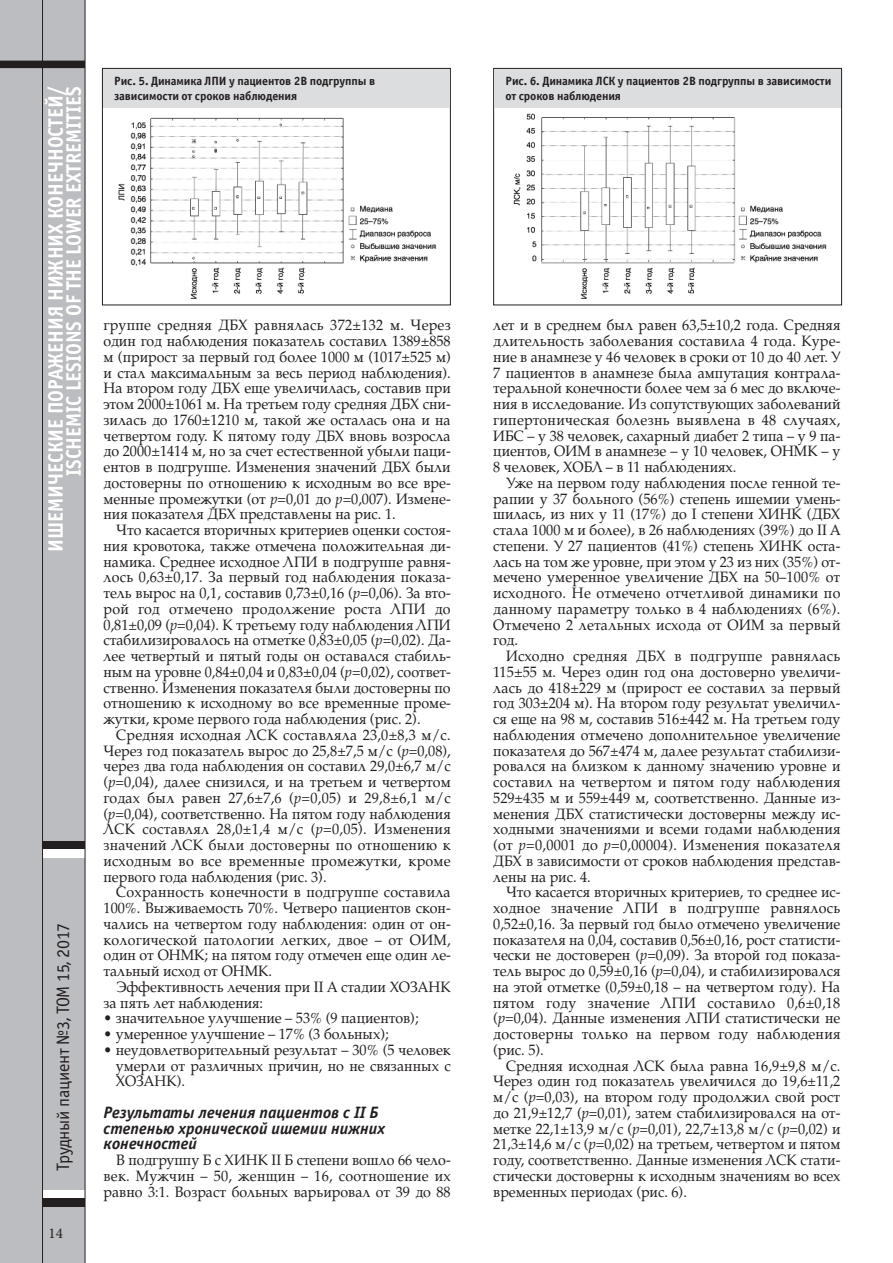
<style>
.page{position:relative;width:893px;height:1263px;background:#fff}
.page>*{position:absolute;margin:0;border:0;box-sizing:border-box;transform-origin:0 0}
.t1{font:700 21px/18px "Officina Sans C";color:#fff;text-align:right;scale:.95 1}
.t2{font:18px "Officina Sans C";letter-spacing:-.015em;color:#231f20}
.t3{font:italic 700 16.5px/15.8px "Officina Sans C";color:#231f20}
.t4{font:15px/15.8px "AG Palatial";color:#231f20;text-align:justify;scale:.95 1}
.t5{font:15px "Minion Pro";color:#231f20}
.t6{font:700 12px/15px "Officina Sans C";letter-spacing:-.01em;color:#231f20}
.s1{font-style:italic}
</style>
<div class="page">
<div style="left:0;top:0;width:85px;height:1263px;background:#bcbdc0"></div>
<div style="left:0;top:61px;width:85px;height:7px;background:#231f20"></div>
<div style="left:43px;top:841px;width:42px;height:8px;background:#231f20"></div>
<div style="left:43px;top:849px;width:42px;height:9px;background:#fff"></div>
<div style="left:43px;top:1190px;width:42px;height:8px;background:#fff"></div>
<div style="left:43px;top:1198px;width:42px;height:9px;background:#231f20"></div>
<hr style="left:42px;top:0;width:1px;height:1263px;background:#231f20">
<hr style="left:85px;top:0;width:1px;height:1263px;background:#231f20">
<img style="left:118px;top:117px;width:318px;height:182px">
<div style="left:102px;top:68px;width:349px;height:237px;border:1px solid #231f20"></div>
<div style="left:103px;top:69px;width:347px;height:39px;background:#dcdddf"></div>
<img style="left:513px;top:113px;width:314px;height:186px">
<div style="left:493px;top:68px;width:349px;height:237px;border:1px solid #231f20"></div>
<div style="left:494px;top:69px;width:347px;height:39px;background:#dcdddf"></div>
<h1 class="t1" style="left:47px;top:552px;width:491px;rotate:-90deg">ИШЕМИЧЕСКИЕ ПОРАЖЕНИЯ НИЖНИХ КОНЕЧНОСТЕЙ/<br>ISCHEMIC LESIONS OF THE LOWER EXTREMITIES</h1>
<p class="t2" style="left:52px;top:1170px;width:250px;rotate:-90deg">Трудный пациент №3, ТОМ 15, 2017</p>
<p class="t5" style="left:49px;top:1227px;width:16px">14</p>
<p class="t6" style="left:114px;top:73px;width:263px">Рис. 5. Динамика ЛПИ у пациентов 2В подгруппы в зависимости от сроков наблюдения</p>
<p class="t6" style="left:505px;top:73px;width:327px">Рис. 6. Динамика ЛСК у пациентов 2В подгруппы в зависимости от сроков наблюдения</p>
<p class="t4" style="left:104px;top:317px;width:367px">группе средняя ДБХ равнялась 372±132 м. Через один год наблюдения показатель составил 1389±858 м (прирост за первый год более 1000 м (1017±525 м) и стал максимальным за весь период наблюдения).<br>На втором году ДБХ еще увеличилась, составив при этом 2000±1061 м. На третьем году средняя ДБХ сни&shy;зилась до 1760±1210 м, такой же осталась она и на четвертом году. К пятому году ДБХ вновь возросла до 2000±1414 м, но за счет естественной убыли паци&shy;ентов в подгруппе. Изменения значений ДБХ были достоверны по отношению к исходным во все вре&shy;менные промежутки (от <span class="s1">р</span>=0,01 до <span class="s1">р</span>=0,007). Измене&shy;ния показателя ДБХ представлены на рис. 1.</p>
<p class="t4" style="left:104px;top:522px;width:367px;text-indent:13px">Что касается вторичных критериев оценки состоя&shy;ния кровотока, также отмечена положительная ди&shy;намика. Среднее исходное ЛПИ в подгруппе равня&shy;лось 0,63±0,17. За первый год наблюдения показа&shy;тель вырос на 0,1, составив 0,73±0,16 (<span class="s1">р</span>=0,06). За вто&shy;рой год отмечено продолжение роста ЛПИ до 0,81±0,09 (<span class="s1">р</span>=0,04). К третьему году наблюдения ЛПИ стабилизировалось на отметке 0,83±0,05 (<span class="s1">р</span>=0,02). Да&shy;лее четвертый и пятый годы он оставался стабиль&shy;ным на уровне 0,84±0,04 и 0,83±0,04 (<span class="s1">р</span>=0,02), соответ&shy;ственно. Изменения показателя были достоверны по отношению к исходному во все временные проме&shy;жутки, кроме первого года наблюдения (рис. 2).</p>
<p class="t4" style="left:104px;top:727px;width:367px;text-indent:13px">Средняя исходная ЛСК составляла 23,0±8,3 м/с.<br>Через год показатель вырос до 25,8±7,5 м/с (<span class="s1">р</span>=0,08), через два года наблюдения он составил 29,0±6,7 м/с (<span class="s1">р</span>=0,04), далее снизился, и на третьем и четвертом годах был равен 27,6±7,6 (<span class="s1">р</span>=0,05) и 29,8±6,1 м/с (<span class="s1">р</span>=0,04), соответственно. На пятом году наблюдения ЛСК составлял 28,0±1,4 м/с (<span class="s1">р</span>=0,05). Изменения значений ЛСК были достоверны по отношению к исходным во все временные промежутки, кроме первого года наблюдения (рис. 3).</p>
<p class="t4" style="left:104px;top:884px;width:367px;text-indent:13px">Сохранность конечности в подгруппе составила 100%. Выживаемость 70%. Четверо пациентов скон&shy;чались на четвертом году наблюдения: один от он&shy;кологической патологии легких, двое – от ОИМ, один от ОНМК; на пятом году отмечен еще один ле&shy;тальный исход от ОНМК.</p>
<p class="t4" style="left:104px;top:979px;width:367px;text-indent:13px">Эффективность лечения при II А стадии ХОЗАНК за пять лет наблюдения:</p>
<p class="t4" style="left:104px;top:1010px;width:333px">• значительное улучшение – 53% (9 пациентов);</p>
<p class="t4" style="left:104px;top:1026px;width:302px">• умеренное улучшение – 17% (3 больных);</p>
<p class="t4" style="left:116px;top:1042px;width:354px;text-indent:-12px">• неудовлетворительный результат – 30% (5 человек умерли от различных причин, но не связанных с ХОЗАНК).</p>
<p class="t3" style="left:104px;top:1104px;width:283px">Результаты лечения пациентов с II Б степенью хронической ишемии нижних конечностей</p>
<p class="t4" style="left:104px;top:1152px;width:367px;text-indent:13px">В подгруппу Б с ХИНК II Б степени вошло 66 чело&shy;век. Мужчин – 50, женщин – 16, соотношение их равно 3:1. Возраст больных варьировал от 39 до 88</p>
<p class="t4" style="left:493px;top:317px;width:367px">лет и в среднем был равен 63,5±10,2 года. Средняя длительность заболевания составила 4 года. Куре&shy;ние в анамнезе у 46 человек в сроки от 10 до 40 лет. У 7 пациентов в анамнезе была ампутация контрала&shy;теральной конечности более чем за 6 мес до включе&shy;ния в исследование. Из сопутствующих заболеваний гипертоническая болезнь выявлена в 48 случаях, ИБС – у 38 человек, сахарный диабет 2 типа – у 9 па&shy;циентов, ОИМ в анамнезе – у 10 человек, ОНМК – у 8 человек, ХОБЛ – в 11 наблюдениях.</p>
<p class="t4" style="left:493px;top:475px;width:368px;text-indent:13px">Уже на первом году наблюдения после генной те&shy;рапии у 37 больного (56%) степень ишемии умень&shy;шилась, из них у 11 (17%) до I степени ХИНК (ДБХ стала 1000 м и более), в 26 наблюдениях (39%) до II А степени. У 27 пациентов (41%) степень ХИНК оста&shy;лась на том же уровне, при этом у 23 из них (35%) от&shy;мечено умеренное увеличение ДБХ на 50–100% от исходного. Не отмечено отчетливой динамики по данному параметру только в 4 наблюдениях (6%).<br>Отмечено 2 летальных исхода от ОИМ за первый год.</p>
<p class="t4" style="left:493px;top:648px;width:367px;text-indent:13px">Исходно средняя ДБХ в подгруппе равнялась 115±55 м. Через один год она достоверно увеличи&shy;лась до 418±229 м (прирост ее составил за первый год 303±204 м). На втором году результат увеличил&shy;ся еще на 98 м, составив 516±442 м. На третьем году наблюдения отмечено дополнительное увеличение показателя до 567±474 м, далее результат стабилизи&shy;ровался на близком к данному значению уровне и составил на четвертом и пятом году наблюдения 529±435 м и 559±449 м, соответственно. Данные из&shy;менения ДБХ статистически достоверны между ис&shy;ходными значениями и всеми годами наблюдения (от <span class="s1">р</span>=0,0001 до <span class="s1">р</span>=0,00004). Изменения показателя ДБХ в зависимости от сроков наблюдения представ&shy;лены на рис. 4.</p>
<p class="t4" style="left:493px;top:884px;width:367px;text-indent:13px">Что касается вторичных критериев, то среднее ис&shy;ходное значение ЛПИ в подгруппе равнялось 0,52±0,16. За первый год было отмечено увеличение показателя на 0,04, составив 0,56±0,16, рост статисти&shy;чески не достоверен (<span class="s1">р</span>=0,09). За второй год показа&shy;тель вырос до 0,59±0,16 (<span class="s1">р</span>=0,04), и стабилизировался на этой отметке (0,59±0,18 – на четвертом году). На пятом году значение ЛПИ составило 0,6±0,18 (<span class="s1">р</span>=0,04). Данные изменения ЛПИ статистически не достоверны только на первом году наблюдения (рис. 5).</p>
<p class="t4" style="left:493px;top:1057px;width:367px;text-indent:13px">Средняя исходная ЛСК была равна 16,9±9,8 м/с.<br>Через один год показатель увеличился до 19,6±11,2 м/с (<span class="s1">р</span>=0,03), на втором году продолжил свой рост до 21,9±12,7 (<span class="s1">р</span>=0,01), затем стабилизировался на от&shy;метке 22,1±13,9 м/с (<span class="s1">р</span>=0,01), 22,7±13,8 м/с (<span class="s1">р</span>=0,02) и 21,3±14,6 м/с (<span class="s1">р</span>=0,02) на третьем, четвертом и пятом году, соответственно. Данные изменения ЛСК стати&shy;стически достоверны к исходным значениям во всех временных периодах (рис. 6).</p>
</div>
